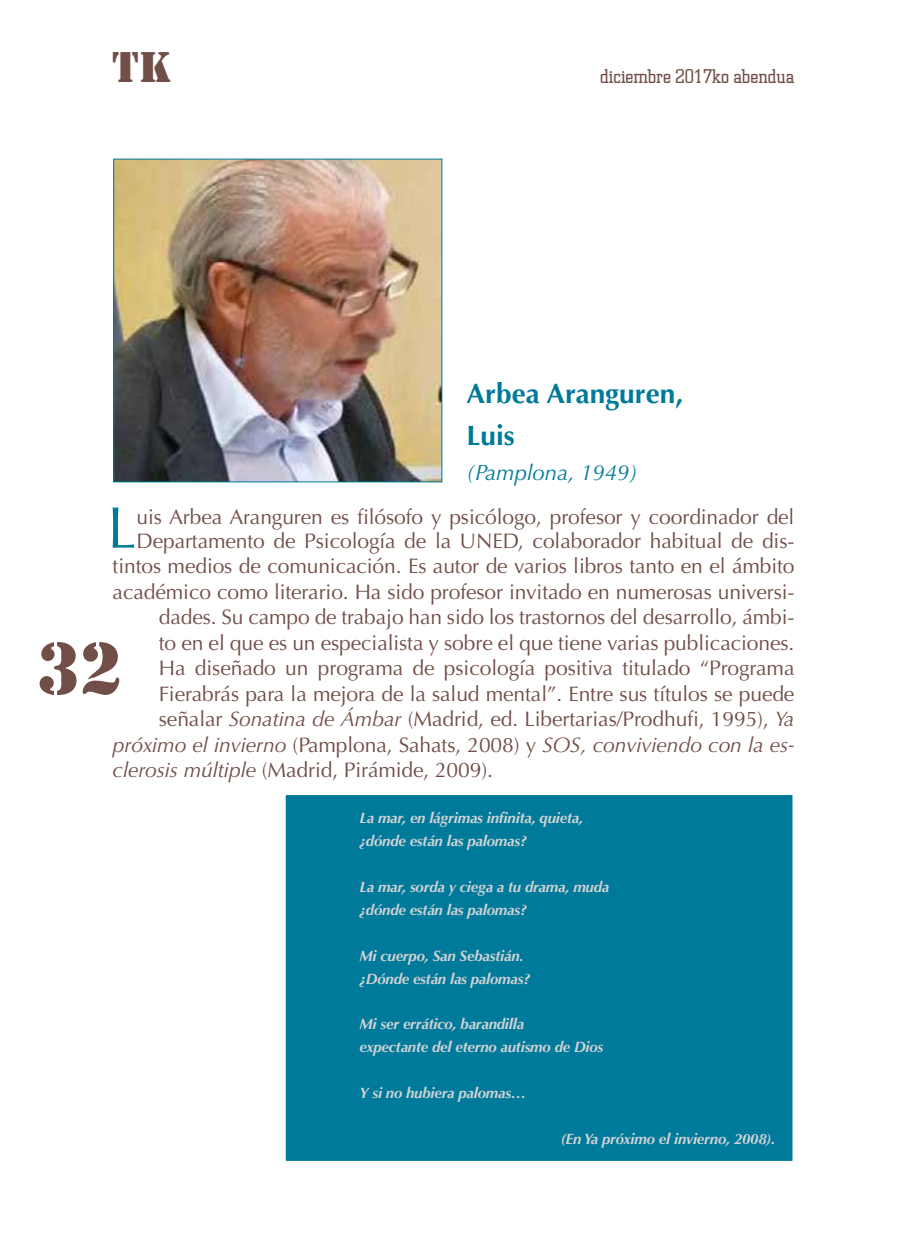
<style>
.page{position:relative;width:908px;height:1248px;background:#fff}
.page>*{position:absolute;margin:0;border:0;box-sizing:border-box;transform-origin:0 0}
.t1{font:68px "Stencil Std";color:#714e47}
.t2{font:58.8px "Optima";color:#007a9a}
.t3{font:40px "Stencil Std";color:#714e47}
.t4{font:700 28px/42.2px "Optima";color:#007a9a}
.t5{font:italic 22px "Optima";color:#007a9a}
.t6{font:21px "Optima";letter-spacing:-.005em;color:#714e47}
.t7{font:italic 21px "Optima";letter-spacing:-.005em;color:#714e47}
.t8{font:300 20px "Square Slabserif 711 BT";color:#714e47}
.t9{font:italic 700 15px/22.8px "Optima";letter-spacing:-.015em;color:#d1d2d4}
.s1{font-style:italic}
.s2{font-style:normal}
</style>
<div class="page">
<img style="left:115px;top:160px;width:325px;height:320px">
<div style="left:113px;top:158px;width:329px;height:324px;border:1px solid #007a9a"></div>
<div style="left:284px;top:794px;width:509px;height:367px;background:#007a9a"></div>
<div style="left:283px;top:793px;width:511px;height:369px;border:2px solid #fff"></div>
<h3 class="t3" style="left:112px;top:42px;width:61px">TK</h3>
<p class="t8" style="left:600px;top:64px;width:196px">diciembre 2017ko abendua</p>
<h3 class="t4" style="left:466px;top:372px;width:218px">Arbea Aranguren,<br>Luis</h3>
<p class="t5" style="left:466px;top:459px;width:173px">(Pamplona, 1949)</p>
<h2 class="t2" style="left:107px;top:493px;width:31px">L</h2>
<p class="t6" style="left:136px;top:504px;width:659px">uis Arbea Aranguren es filósofo y psicólogo, profesor y coordinador del</p>
<p class="t6" style="left:136px;top:528px;width:659px">Departamento de Psicología de la UNED, colaborador habitual de dis-</p>
<p class="t6" style="left:113px;top:553px;width:683px">tintos medios de comunicación. Es autor de varios libros tanto en el ámbito</p>
<p class="t6" style="left:113px;top:579px;width:683px">académico como literario. Ha sido profesor invitado en numerosas universi-</p>
<p class="t6" style="left:159px;top:604px;width:636px">dades. Su campo de trabajo han sido los trastornos del desarrollo, ámbi-</p>
<p class="t6" style="left:159px;top:630px;width:636px">to en el que es un especialista y sobre el que tiene varias publicaciones.</p>
<p class="t6" style="left:159px;top:655px;width:637px">Ha diseñado un programa de psicología positiva titulado “Programa</p>
<p class="t6" style="left:159px;top:681px;width:636px">Fierabrás para la mejora de la salud mental”. Entre sus títulos se puede</p>
<p class="t6" style="left:159px;top:706px;width:636px">señalar <span class="s1">Sonatina de Ámbar</span> (Madrid, ed. Libertarias/Prodhufi, 1995), <span class="s1">Ya</span></p>
<p class="t7" style="left:113px;top:732px;width:683px">próximo el invierno <span class="s2">(Pamplona, Sahats, 2008) y</span> SOS, conviviendo con la es-</p>
<p class="t6" style="left:113px;top:757px;width:381px"><span class="s1">clerosis múltiple</span> (Madrid, Pirámide, 2009).</p>
<h1 class="t1" style="left:37px;top:624px;width:87px">32</h1>
<p class="t9" style="left:359px;top:806px;width:225px">La mar, en lágrimas infinita, quieta, ¿dónde están las palomas?</p>
<p class="t9" style="left:359px;top:875px;width:251px">La mar, sorda y ciega a tu drama, muda ¿dónde están las palomas?</p>
<p class="t9" style="left:359px;top:944px;width:172px">Mi cuerpo, San Sebastián. ¿Dónde están las palomas?</p>
<p class="t9" style="left:359px;top:1012px;width:245px">Mi ser errático, barandilla<br>expectante del eterno autismo de Dios</p>
<p class="t9" style="left:359px;top:1081px;width:168px">Y si no hubiera palomas…</p>
<p class="t9" style="left:560px;top:1127px;width:216px">(En Ya próximo el invierno, 2008).</p>
</div>
